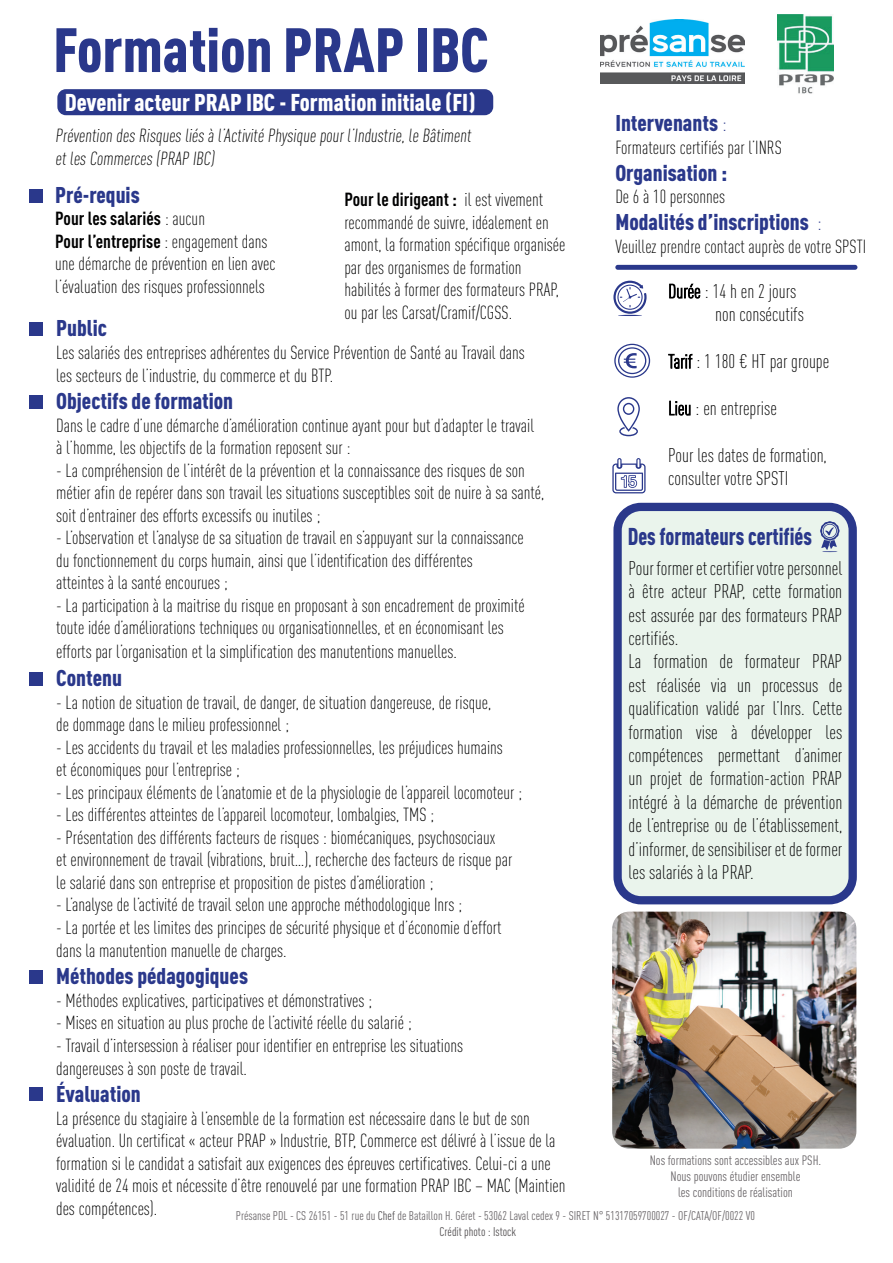
<style>
.page{position:relative;width:893px;height:1263px;background:#fff}
.page>*{position:absolute;margin:0;border:0;box-sizing:border-box;transform-origin:0 0}
.t1{font:900 61.5px "DIN Cond";color:#2a388b}
.t2{font:900 24px "DIN Cond";color:#fff}
.t3{font:900 24px "DIN Cond";color:#2a388b;scale:.88 1}
.t4{font:900 22.5px "DIN Cond";color:#2a388b}
.t5{font:300 19.5px/23.4px "DIN Cond";color:#000001}
.t6{font:300 18.75px/22.5px "DIN Cond";color:#000001}
.t7{font:13.5px/16.2px "DIN Cond";color:#6b676a;text-align:center}
.t8{font:12.45px/15.8px "DIN Cond";color:#6b676a}
.s1{font-weight:300;font-size:20.7px}
.s2{font-weight:700}
.s3{color:#000}
.s4{color:#524f51}
</style>
<div class="page">
<div style="left:57px;top:89px;width:436px;height:26px;background:#2a388b;border-radius:9px"></div>
<img style="left:600px;top:19px;width:145px;height:64px">
<img style="left:777px;top:14px;width:57px;height:80px">
<div style="left:29px;top:672px;width:13px;height:14px;background:#2a388b"></div>
<div style="left:29px;top:1088px;width:13px;height:13px;background:#2a388b"></div>
<div style="left:29px;top:322px;width:13px;height:14px;background:#2a388b"></div>
<div style="left:29px;top:190px;width:13px;height:13px;background:#2a388b"></div>
<div style="left:29px;top:395px;width:13px;height:14px;background:#2a388b"></div>
<div style="left:29px;top:970px;width:13px;height:13px;background:#2a388b"></div>
<img style="left:612px;top:912px;width:244px;height:237px">
<svg style="left:614px;top:344px;width:36px;height:34px"></svg>
<svg style="left:617px;top:397px;width:23px;height:39px"></svg>
<svg style="left:612px;top:458px;width:34px;height:35px"></svg>
<svg style="left:613px;top:281px;width:34px;height:35px"></svg>
<div style="left:618px;top:507px;width:235px;height:393px;background:#eaf4ec;border-radius:23px"></div>
<div style="left:613px;top:503px;width:244px;height:401px;border:8px solid #2a388b;border-radius:23px"></div>
<svg style="left:820px;top:521px;width:20px;height:31px"></svg>
<div style="left:615px;top:265px;width:242px;height:5px;background:#2a388b;border-radius:2px"></div>
<h1 class="t1" style="left:53px;top:12px;width:437px">Formation PRAP IBC</h1>
<p class="t2" style="left:65px;top:87px;width:412px">Devenir acteur PRAP IBC - Formation initiale (FI)</p>
<p class="t4" style="left:615px;top:109px;width:113px">Intervenants <span class="s1">:</span></p>
<p class="t6" style="left:615px;top:136px;width:168px">Formateurs certifiés par l’INRS</p>
<p class="t4" style="left:615px;top:159px;width:114px">Organisation :</p>
<p class="t6" style="left:615px;top:185px;width:111px">De 6 à 10 personnes</p>
<p class="t4" style="left:615px;top:208px;width:208px">Modalités d’inscriptions <span class="s1">:</span></p>
<p class="t6" style="left:615px;top:235px;width:252px">Veuillez prendre contact auprès de votre SPSTI</p>
<p class="t6" style="left:55px;top:124px;width:420px">Prévention des Risques liés à l’Activité Physique pour l’Industrie, le Bâtiment et les Commerces (PRAP IBC)</p>
<p class="t4" style="left:55px;top:181px;width:86px">Pré-requis</p>
<p class="t6" style="left:55px;top:208px;width:222px"><span class="s2">Pour les salariés</span> : aucun<br><span class="s2">Pour l’entreprise</span> : engagement dans une démarche de prévention en lien avec l’évaluation des risques professionnels</p>
<p class="t6" style="left:344px;top:188px;width:222px"><span class="s2">Pour le dirigeant :</span> il est vivement recommandé de suivre, idéalement en amont, la formation spécifique organisée par des organismes de formation habilités à former des formateurs PRAP, ou par les Carsat/Cramif/CGSS.</p>
<p class="t5" style="left:715px;top:279px;width:90px;text-indent:-47px"><span class="s3">Durée</span> : 14 h en 2 jours non consécutifs</p>
<p class="t5" style="left:668px;top:350px;width:162px"><span class="s3">Tarif</span> : 1 180 € HT par groupe</p>
<p class="t5" style="left:668px;top:396px;width:110px"><span class="s3">Lieu</span> : en entreprise</p>
<p class="t5" style="left:668px;top:443px;width:160px">Pour les dates de formation, consulter votre SPSTI</p>
<p class="t4" style="left:56px;top:314px;width:52px">Public</p>
<p class="t6" style="left:56px;top:340px;width:470px;line-height:23.4px">Les salariés des entreprises adhérentes du Service Prévention de Santé au Travail dans les secteurs de l’industrie, du commerce et du BTP.</p>
<p class="t4" style="left:56px;top:387px;width:179px">Objectifs de formation</p>
<p class="t6" style="left:56px;top:414px;width:479px">Dans le cadre d’une démarche d’amélioration continue ayant pour but d’adapter le travail à l’homme, les objectifs de la formation reposent sur :</p>
<p class="t6" style="left:56px;top:459px;width:489px">- La compréhension de l’intérêt de la prévention et la connaissance des risques de son métier afin de repérer dans son travail les situations susceptibles soit de nuire à sa santé, soit d’entrainer des efforts excessifs ou inutiles ;</p>
<p class="t6" style="left:56px;top:526px;width:469px">- L’observation et l’analyse de sa situation de travail en s’appuyant sur la connaissance du fonctionnement du corps humain, ainsi que l’identification des différentes atteintes à la santé encourues ;</p>
<p class="t6" style="left:56px;top:594px;width:470px;line-height:23px">- La participation à la maitrise du risque en proposant à son encadrement de proximité toute idée d’améliorations techniques ou organisationnelles, et en économisant les efforts par l’organisation et la simplification des manutentions manuelles.</p>
<p class="t4" style="left:56px;top:664px;width:67px">Contenu</p>
<p class="t6" style="left:56px;top:691px;width:437px">- La notion de situation de travail, de danger, de situation dangereuse, de risque, de dommage dans le milieu professionnel ;</p>
<p class="t6" style="left:56px;top:736px;width:448px">- Les accidents du travail et les maladies professionnelles, les préjudices humains et économiques pour l’entreprise ;</p>
<p class="t6" style="left:56px;top:781px;width:467px">- Les principaux éléments de l’anatomie et de la physiologie de l’appareil locomoteur ;</p>
<p class="t6" style="left:56px;top:804px;width:380px">- Les différentes atteintes de l’appareil locomoteur, lombalgies, TMS ;</p>
<p class="t6" style="left:56px;top:826px;width:458px">- Présentation des différents facteurs de risques : biomécaniques, psychosociaux<br>et environnement de travail (vibrations, bruit…), recherche des facteurs de risque par le salarié dans son entreprise et proposition de pistes d’amélioration ;</p>
<p class="t6" style="left:56px;top:894px;width:408px">- L’analyse de l’activité de travail selon une approche méthodologique Inrs ;</p>
<p class="t6" style="left:56px;top:916px;width:447px;line-height:23.4px">- La portée et les limites des principes de sécurité physique et d’économie d’effort dans la manutention manuelle de charges.</p>
<p class="t4" style="left:56px;top:962px;width:193px">Méthodes pédagogiques</p>
<p class="t6" style="left:56px;top:989px;width:317px">- Méthodes explicatives, participatives et démonstratives ;</p>
<p class="t6" style="left:56px;top:1011px;width:357px">- Mises en situation au plus proche de l’activité réelle du salarié ;</p>
<p class="t6" style="left:56px;top:1033px;width:408px;line-height:23.4px">- Travail d’intersession à réaliser pour identifier en entreprise les situations dangereuses à son poste de travail.</p>
<p class="t4" style="left:56px;top:1080px;width:86px">Évaluation</p>
<p class="t6" style="left:56px;top:1107px;width:511px">La présence du stagiaire à l’ensemble de la formation est nécessaire dans le but de son évaluation. Un certificat « acteur PRAP » Industrie, BTP, Commerce est délivré à l’issue de la formation si le candidat a satisfait aux exigences des épreuves certificatives. Celui-ci a une validité de 24 mois et nécessite d’être renouvelé par une formation PRAP IBC – MAC (Maintien des compétences).</p>
<p class="t3" style="left:628px;top:521px;width:211px">Des formateurs certifiés</p>
<p class="t5" style="left:629px;top:556px;width:215px">Pour former et certifier votre personnel à être acteur PRAP, cette formation est assurée par des formateurs PRAP certifiés.<br>La formation de formateur PRAP est réalisée via un processus de qualification validé par l’Inrs. Cette formation vise à développer les compétences permettant d’animer un projet de formation-action PRAP intégré à la démarche de prévention de l’entreprise ou de l’établissement, d’informer, de sensibiliser et de former les salariés à la PRAP.</p>
<p class="t7" style="left:650px;top:1152px;width:173px">Nos formations sont accessibles aux PSH.<br>Nous pouvons étudier ensemble<br>les conditions de réalisation</p>
<p class="t8" style="left:440px;top:1208px;width:317px;text-indent:-204px">Présanse PDL - CS 26151 - 51 rue du <span class="s4">Chef</span> de Bataillon H. Géret - 53062 Laval cedex 9 - SIRET N° 51317059700027 - OF/CATA/OF/0022 V0<br><span class="s4">Crédit photo : Istock</span></p>
</div>
